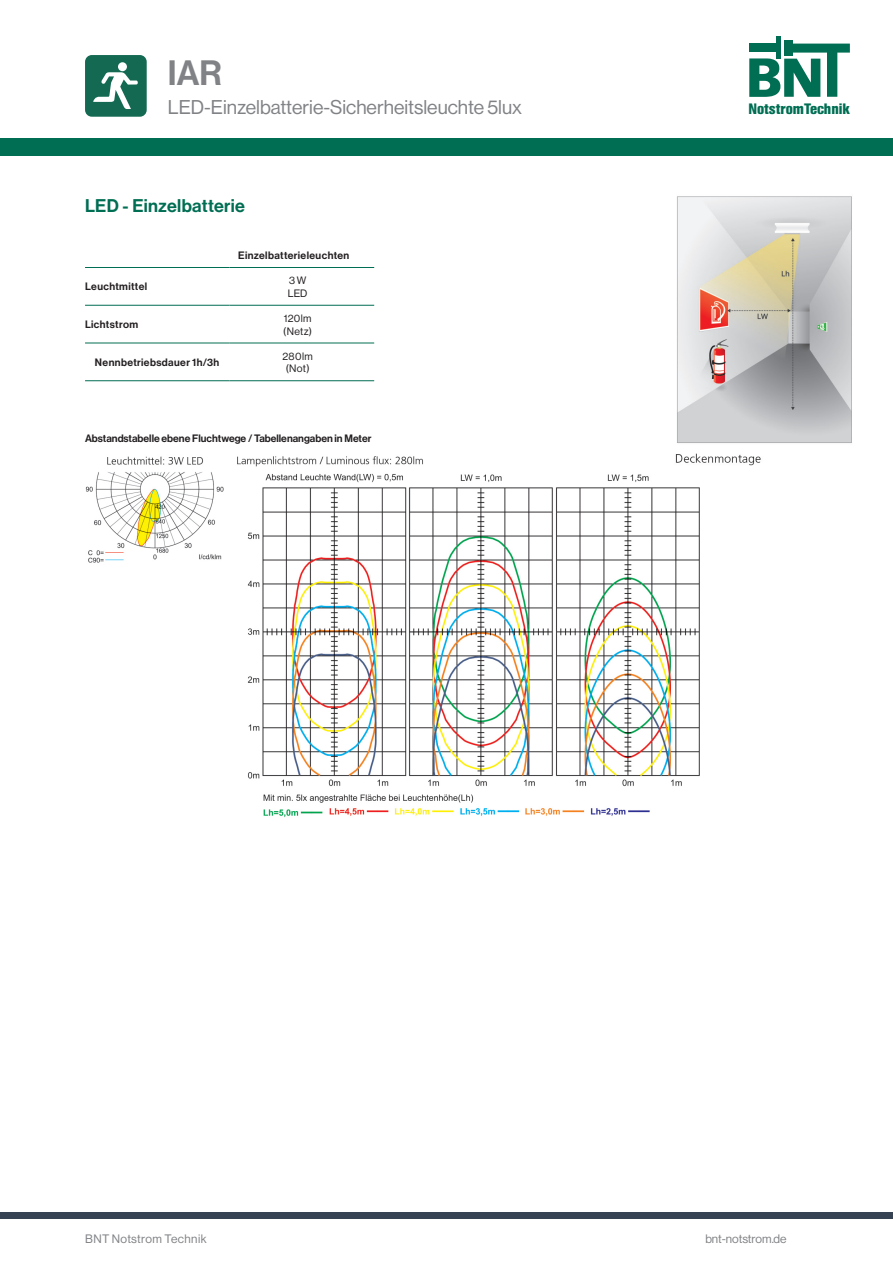
<style>
.page{position:relative;width:893px;height:1263px;background:#fff}
.page>*{position:absolute;margin:0;border:0;box-sizing:border-box;transform-origin:0 0}
.t1{font:34.5px "N Haas Grotesk DS Std 65 Md";color:#808285}
.t2{font:19.5px "N Haas Grotesk DS Std 55 Rg";color:#808285}
.t3{font:18px "N Haas Grotesk DS Std 65 Md";letter-spacing:.02em;color:#006e53}
.t4{font:700 15px "Helvetica Con BQ";color:#006e53}
.t5{font:12px "N Haas Grotesk DS Std 55 Rg";letter-spacing:.015em;color:#808285}
.t6{font:10.5px "N Haas Grotesk DS Std 65 Md";letter-spacing:.025em;color:#231f20}
.t7{font:10.5px "N Haas Grotesk DS Std 65 Md";color:#231f20}
.t8{font:10.5px/12.6px "N Haas Grotesk DS Std 55 Rg";letter-spacing:.035em;color:#231f20}
</style>
<div class="page">
<svg style="left:749px;top:44px;width:101px;height:53px"></svg>
<div style="left:784px;top:40px;width:9px;height:16px;background:#006e53"></div>
<div style="left:749px;top:43px;width:31px;height:9px;background:#006e53"></div>
<hr style="left:776px;top:36px;width:4px;height:23px;background:#006e53">
<div style="left:0;top:138px;width:893px;height:17px;background:#006e53"></div>
<div style="left:86px;top:56px;width:59px;height:59px;background:#136952;border-radius:5px"></div>
<div style="left:85px;top:55px;width:62px;height:62px;border:3px solid #136952;border-radius:5px"></div>
<div style="left:118px;top:62px;width:9px;height:9px;background:#fff;border-radius:50%"></div>
<svg style="left:93px;top:72px;width:45px;height:37px"></svg>
<div style="left:0;top:1212px;width:893px;height:6px;background:#364352"></div>
<hr style="left:85px;top:267px;width:145px;height:1px;background:#006e53">
<hr style="left:230px;top:267px;width:144px;height:1px;background:#006e53">
<hr style="left:85px;top:305px;width:145px;height:1px;background:#006e53">
<hr style="left:230px;top:305px;width:144px;height:1px;background:#006e53">
<hr style="left:85px;top:343px;width:145px;height:1px;background:#006e53">
<hr style="left:230px;top:343px;width:144px;height:1px;background:#006e53">
<hr style="left:85px;top:380px;width:145px;height:1px;background:#006e53">
<hr style="left:230px;top:380px;width:144px;height:1px;background:#006e53">
<img style="left:85px;top:456px;width:615px;height:362px">
<img style="left:665px;top:196px;width:187px;height:275px">
<h1 class="t1" style="left:168px;top:53px;width:56px">IAR</h1>
<h2 class="t2" style="left:168px;top:96px;width:356px">LED-Einzelbatterie-Sicherheitsleuchte 5lux</h2>
<h3 class="t3" style="left:85px;top:195px;width:161px">LED - Einzelbatterie</h3>
<p class="t6" style="left:238px;top:249px;width:113px">Einzelbatterieleuchten</p>
<p class="t6" style="left:85px;top:281px;width:64px">Leuchtmittel</p>
<p class="t8" style="left:288px;top:274px;width:21px">3 W<br>LED</p>
<p class="t6" style="left:85px;top:318px;width:55px">Lichtstrom</p>
<p class="t8" style="left:283px;top:312px;width:31px">120lm (Netz)</p>
<p class="t6" style="left:95px;top:356px;width:126px">Nennbetriebsdauer 1h/3h</p>
<p class="t8" style="left:282px;top:350px;width:32px;text-align:center">280lm (Not)</p>
<p class="t7" style="left:85px;top:432px;width:288px">Abstandstabelle ebene Fluchtwege / Tabellenangaben in Meter</p>
<h3 class="t4" style="left:748px;top:100px;width:103px">NotstromTechnik</h3>
<p class="t5" style="left:85px;top:1231px;width:123px">BNT Notstrom Technik</p>
<p class="t5" style="left:705px;top:1231px;width:83px">bnt-notstrom.de</p>
</div>
